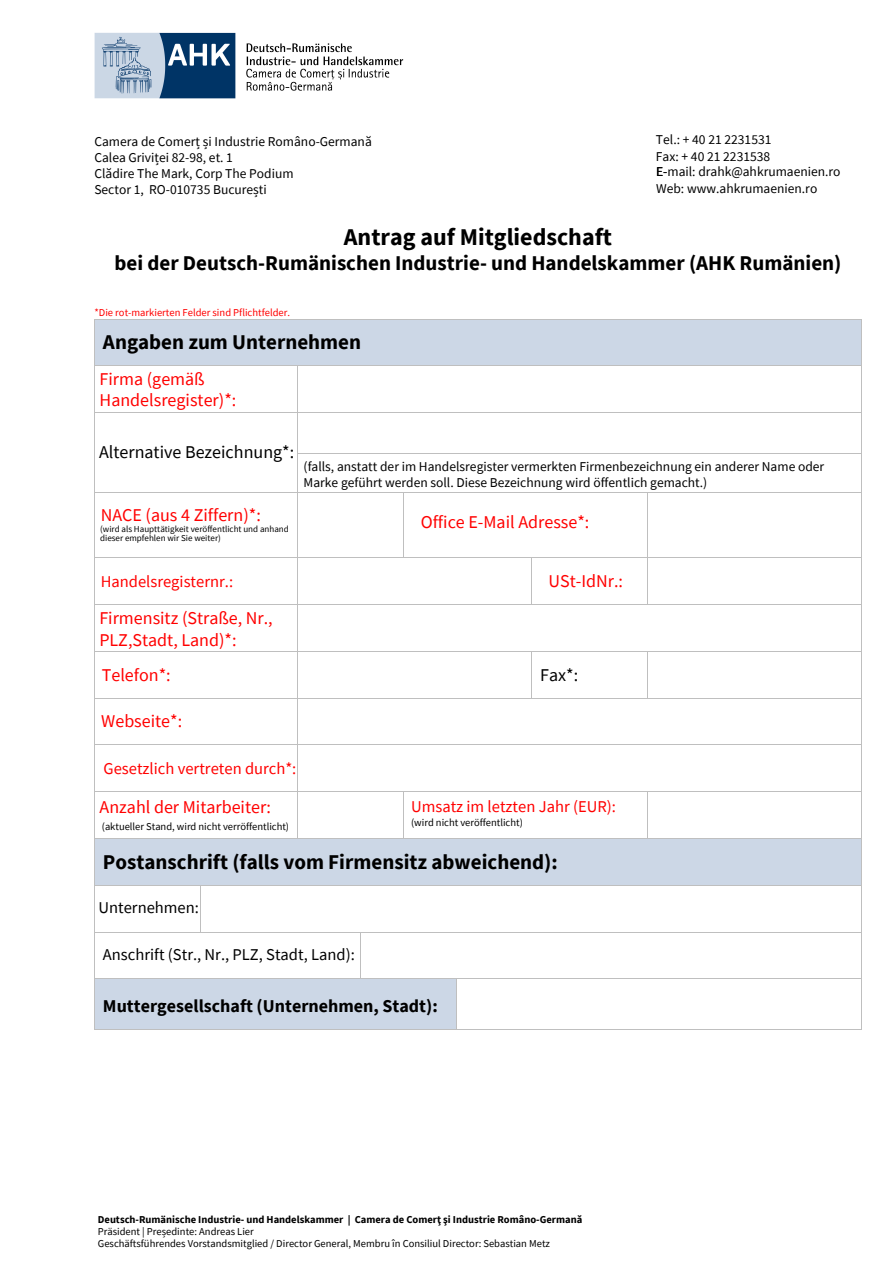
<style>
.page{position:relative;width:894px;height:1263px;background:#fff}
.page>*{position:absolute;margin:0;border:0;box-sizing:border-box;transform-origin:0 0}
.t1{font:700 24px "Source Sans Pro";color:#000}
.t2{font:700 21px "Source Sans Pro";color:#000}
.t3{font:18px/21.6px "Source Sans Pro";color:#f00}
.t4{font:700 18px "Source Sans Pro";color:#000}
.t5{font:18px "Source Sans Pro";color:#000}
.t6{font:16.5px "Source Sans Pro";color:#f00}
.t7{font:16.5px "Source Sans Pro";color:#000}
.t8{font:13.5px/16.2px "Source Sans Pro";color:#000}
.t9{font:10.5px/12.1px "Source Sans Pro";color:#000}
.t10{font:700 10.5px "Source Sans Pro";color:#000}
.t11{font:10.5px "Source Sans Pro";color:#f00}
.t12{font:9px/9px "Source Sans Pro";color:#000}
.s1{font-style:inherit}
</style>
<div class="page">
<div style="left:95px;top:320px;width:765px;height:45px;background:#ccd7e6"></div>
<hr style="left:95px;top:319px;width:765px;height:1px;background:#bfbfbf">
<hr style="left:94px;top:319px;width:1px;height:46px;background:#bfbfbf">
<hr style="left:860px;top:319px;width:1px;height:46px;background:#bfbfbf">
<hr style="left:95px;top:365px;width:201px;height:1px;background:#bfbfbf">
<hr style="left:297px;top:365px;width:563px;height:1px;background:#bfbfbf">
<hr style="left:94px;top:366px;width:1px;height:46px;background:#bfbfbf">
<hr style="left:296px;top:366px;width:1px;height:46px;background:#bfbfbf">
<hr style="left:860px;top:366px;width:1px;height:46px;background:#bfbfbf">
<hr style="left:95px;top:412px;width:201px;height:1px;background:#bfbfbf">
<hr style="left:297px;top:412px;width:563px;height:1px;background:#bfbfbf">
<hr style="left:94px;top:413px;width:1px;height:40px;background:#bfbfbf">
<hr style="left:296px;top:413px;width:1px;height:40px;background:#bfbfbf">
<hr style="left:860px;top:413px;width:1px;height:40px;background:#bfbfbf">
<hr style="left:297px;top:453px;width:563px;height:1px;background:#bfbfbf">
<hr style="left:94px;top:454px;width:1px;height:39px;background:#bfbfbf">
<hr style="left:296px;top:454px;width:1px;height:39px;background:#bfbfbf">
<hr style="left:860px;top:454px;width:1px;height:39px;background:#bfbfbf">
<hr style="left:95px;top:493px;width:201px;height:1px;background:#bfbfbf">
<hr style="left:297px;top:493px;width:106px;height:1px;background:#bfbfbf">
<hr style="left:403px;top:493px;width:244px;height:1px;background:#bfbfbf">
<hr style="left:648px;top:493px;width:212px;height:1px;background:#bfbfbf">
<hr style="left:94px;top:493px;width:1px;height:64px;background:#bfbfbf">
<hr style="left:296px;top:493px;width:1px;height:64px;background:#bfbfbf">
<hr style="left:403px;top:493px;width:1px;height:64px;background:#bfbfbf">
<hr style="left:647px;top:493px;width:1px;height:64px;background:#bfbfbf">
<hr style="left:860px;top:493px;width:1px;height:64px;background:#bfbfbf">
<hr style="left:95px;top:557px;width:201px;height:1px;background:#bfbfbf">
<hr style="left:297px;top:557px;width:106px;height:1px;background:#bfbfbf">
<hr style="left:403px;top:557px;width:127px;height:1px;background:#bfbfbf">
<hr style="left:531px;top:557px;width:116px;height:1px;background:#bfbfbf">
<hr style="left:648px;top:557px;width:212px;height:1px;background:#bfbfbf">
<hr style="left:94px;top:558px;width:1px;height:46px;background:#bfbfbf">
<hr style="left:296px;top:558px;width:1px;height:46px;background:#bfbfbf">
<hr style="left:530px;top:558px;width:1px;height:46px;background:#bfbfbf">
<hr style="left:647px;top:558px;width:1px;height:46px;background:#bfbfbf">
<hr style="left:860px;top:558px;width:1px;height:46px;background:#bfbfbf">
<hr style="left:95px;top:604px;width:201px;height:1px;background:#bfbfbf">
<hr style="left:297px;top:604px;width:233px;height:1px;background:#bfbfbf">
<hr style="left:531px;top:604px;width:116px;height:1px;background:#bfbfbf">
<hr style="left:648px;top:604px;width:212px;height:1px;background:#bfbfbf">
<hr style="left:94px;top:605px;width:1px;height:46px;background:#bfbfbf">
<hr style="left:296px;top:605px;width:1px;height:46px;background:#bfbfbf">
<hr style="left:860px;top:605px;width:1px;height:46px;background:#bfbfbf">
<hr style="left:95px;top:651px;width:201px;height:1px;background:#bfbfbf">
<hr style="left:297px;top:651px;width:233px;height:1px;background:#bfbfbf">
<hr style="left:531px;top:651px;width:116px;height:1px;background:#bfbfbf">
<hr style="left:648px;top:651px;width:212px;height:1px;background:#bfbfbf">
<hr style="left:94px;top:652px;width:1px;height:46px;background:#bfbfbf">
<hr style="left:296px;top:652px;width:1px;height:46px;background:#bfbfbf">
<hr style="left:530px;top:652px;width:1px;height:46px;background:#bfbfbf">
<hr style="left:647px;top:652px;width:1px;height:46px;background:#bfbfbf">
<hr style="left:860px;top:652px;width:1px;height:46px;background:#bfbfbf">
<hr style="left:95px;top:698px;width:201px;height:1px;background:#bfbfbf">
<hr style="left:297px;top:698px;width:233px;height:1px;background:#bfbfbf">
<hr style="left:531px;top:698px;width:116px;height:1px;background:#bfbfbf">
<hr style="left:648px;top:698px;width:212px;height:1px;background:#bfbfbf">
<hr style="left:94px;top:698px;width:1px;height:47px;background:#bfbfbf">
<hr style="left:296px;top:698px;width:1px;height:47px;background:#bfbfbf">
<hr style="left:860px;top:698px;width:1px;height:47px;background:#bfbfbf">
<hr style="left:95px;top:745px;width:201px;height:1px;background:#bfbfbf">
<hr style="left:297px;top:745px;width:563px;height:1px;background:#bfbfbf">
<hr style="left:94px;top:745px;width:1px;height:46px;background:#bfbfbf">
<hr style="left:296px;top:745px;width:1px;height:46px;background:#bfbfbf">
<hr style="left:860px;top:745px;width:1px;height:46px;background:#bfbfbf">
<hr style="left:95px;top:791px;width:201px;height:1px;background:#bfbfbf">
<hr style="left:297px;top:791px;width:106px;height:1px;background:#bfbfbf">
<hr style="left:403px;top:791px;width:244px;height:1px;background:#bfbfbf">
<hr style="left:648px;top:791px;width:212px;height:1px;background:#bfbfbf">
<hr style="left:94px;top:792px;width:1px;height:46px;background:#bfbfbf">
<hr style="left:296px;top:792px;width:1px;height:46px;background:#bfbfbf">
<hr style="left:403px;top:792px;width:1px;height:46px;background:#bfbfbf">
<hr style="left:647px;top:792px;width:1px;height:46px;background:#bfbfbf">
<hr style="left:860px;top:792px;width:1px;height:46px;background:#bfbfbf">
<div style="left:95px;top:839px;width:765px;height:46px;background:#ccd7e6"></div>
<hr style="left:95px;top:838px;width:201px;height:1px;background:#bfbfbf">
<hr style="left:297px;top:838px;width:106px;height:1px;background:#bfbfbf">
<hr style="left:403px;top:838px;width:244px;height:1px;background:#bfbfbf">
<hr style="left:648px;top:838px;width:212px;height:1px;background:#bfbfbf">
<hr style="left:94px;top:839px;width:1px;height:46px;background:#bfbfbf">
<hr style="left:860px;top:839px;width:1px;height:46px;background:#bfbfbf">
<hr style="left:95px;top:885px;width:105px;height:1px;background:#bfbfbf">
<hr style="left:201px;top:885px;width:659px;height:1px;background:#bfbfbf">
<hr style="left:94px;top:886px;width:1px;height:46px;background:#bfbfbf">
<hr style="left:200px;top:886px;width:1px;height:46px;background:#bfbfbf">
<hr style="left:860px;top:886px;width:1px;height:46px;background:#bfbfbf">
<hr style="left:95px;top:932px;width:105px;height:1px;background:#bfbfbf">
<hr style="left:201px;top:932px;width:159px;height:1px;background:#bfbfbf">
<hr style="left:360px;top:932px;width:500px;height:1px;background:#bfbfbf">
<hr style="left:94px;top:932px;width:1px;height:47px;background:#bfbfbf">
<hr style="left:360px;top:932px;width:1px;height:47px;background:#bfbfbf">
<hr style="left:860px;top:932px;width:1px;height:47px;background:#bfbfbf">
<div style="left:95px;top:979px;width:360px;height:51px;background:#ccd7e6"></div>
<hr style="left:95px;top:979px;width:265px;height:1px;background:#bfbfbf">
<hr style="left:360px;top:979px;width:95px;height:1px;background:#bfbfbf">
<hr style="left:456px;top:979px;width:404px;height:1px;background:#bfbfbf">
<hr style="left:94px;top:979px;width:1px;height:51px;background:#bfbfbf">
<hr style="left:95px;top:1030px;width:360px;height:1px;background:#bfbfbf">
<hr style="left:455px;top:979px;width:1px;height:51px;background:#bfbfbf">
<hr style="left:456px;top:1030px;width:404px;height:1px;background:#bfbfbf">
<hr style="left:860px;top:979px;width:1px;height:51px;background:#bfbfbf">
<img style="left:94px;top:32px;width:310px;height:67px">
<p class="t8" style="left:655px;top:132px;width:186px">Tel.: + 40 21 2231531<br>Fax: + 40 21 2231538<br>E-mail: drahk@ahkrumaenien.<span class="s1">ro<br></span>Web: www.ahkrumaenien.ro</p>
<p class="t8" style="left:94px;top:133px;width:279px">Camera de Comerț și Industrie Româno-Germană Calea Griviței 82-98, et. 1<br>Clădire The Mark, Corp The Podium<br>Sector 1, RO-010735 București</p>
<h1 class="t1" style="left:344px;top:220px;width:269px">Antrag auf Mitgliedschaft</h1>
<h2 class="t2" style="left:114px;top:249px;width:728px">bei der Deutsch-Rumänischen Industrie- und Handelskammer (AHK Rumänien)</h2>
<p class="t11" style="left:94px;top:306px;width:197px">*Die rot-markierten Felder sind Pflichtfelder.</p>
<h2 class="t2" style="left:103px;top:328px;width:259px">Angaben zum Unternehmen</h2>
<h3 class="t3" style="left:99px;top:368px;width:138px">Firma (gemäß<br>Handelsregister)*:</h3>
<h3 class="t5" style="left:99px;top:440px;width:197px">Alternative Bezeichnung*:</h3>
<h3 class="t3" style="left:101px;top:504px;width:161px">NACE (aus 4 Ziffern)*:</h3>
<p class="t12" style="left:100px;top:524px;width:190px">(wird als Haupttätigkeit veröffentlicht und anhand dieser empfehlen wir Sie weiter)</p>
<p class="t8" style="left:303px;top:458px;width:522px">(falls, anstatt der im Handelsregister vermerkten Firmenbezeichnung ein anderer Name oder<br>Marke geführt werden soll. Diese Bezeichnung wird öffentlich gemacht.)</p>
<h3 class="t3" style="left:420px;top:512px;width:170px">Office E-Mail Adresse*:</h3>
<p class="t6" style="left:101px;top:571px;width:134px">Handelsregisternr.:</p>
<h3 class="t3" style="left:548px;top:570px;width:76px">USt-IdNr.:</h3>
<h3 class="t3" style="left:99px;top:607px;width:175px">Firmensitz (Straße, Nr.,<br>PLZ,Stadt, Land)*:</h3>
<h3 class="t3" style="left:102px;top:664px;width:70px">Telefon*:</h3>
<h3 class="t5" style="left:540px;top:663px;width:39px">Fax*:</h3>
<h3 class="t3" style="left:101px;top:710px;width:82px">Webseite*:</h3>
<p class="t6" style="left:103px;top:758px;width:194px">Gesetzlich vertreten durch*:</p>
<p class="t6" style="left:411px;top:796px;width:206px">Umsatz im letzten Jahr (EUR):</p>
<p class="t9" style="left:411px;top:817px;width:113px">(wird nicht veröffentlicht)</p>
<h3 class="t3" style="left:100px;top:796px;width:173px">Anzahl der Mitarbeiter:</h3>
<p class="t9" style="left:102px;top:821px;width:189px">(aktueller Stand, wird nicht verröffentlicht)</p>
<h2 class="t2" style="left:103px;top:847px;width:456px">Postanschrift (falls vom Firmensitz abweichend):</h2>
<p class="t7" style="left:98px;top:897px;width:102px">Unternehmen:</p>
<p class="t7" style="left:103px;top:944px;width:253px">Anschrift (Str., Nr., PLZ, Stadt, Land):</p>
<h3 class="t4" style="left:103px;top:994px;width:336px">Muttergesellschaft (Unternehmen, Stadt):</h3>
<p class="t10" style="left:98px;top:1212px;width:486px">Deutsch-Rumänische Industrie- und Handelskammer | Camera de Comerţ şi Industrie Româno-Germană</p>
<p class="t9" style="left:98px;top:1225px;width:453px">Präsident | Președinte: Andreas Lier<br>Geschäftsführendes Vorstandsmitglied / Director General, Membru în Consiliul Director: Sebastian Metz</p>
</div>
